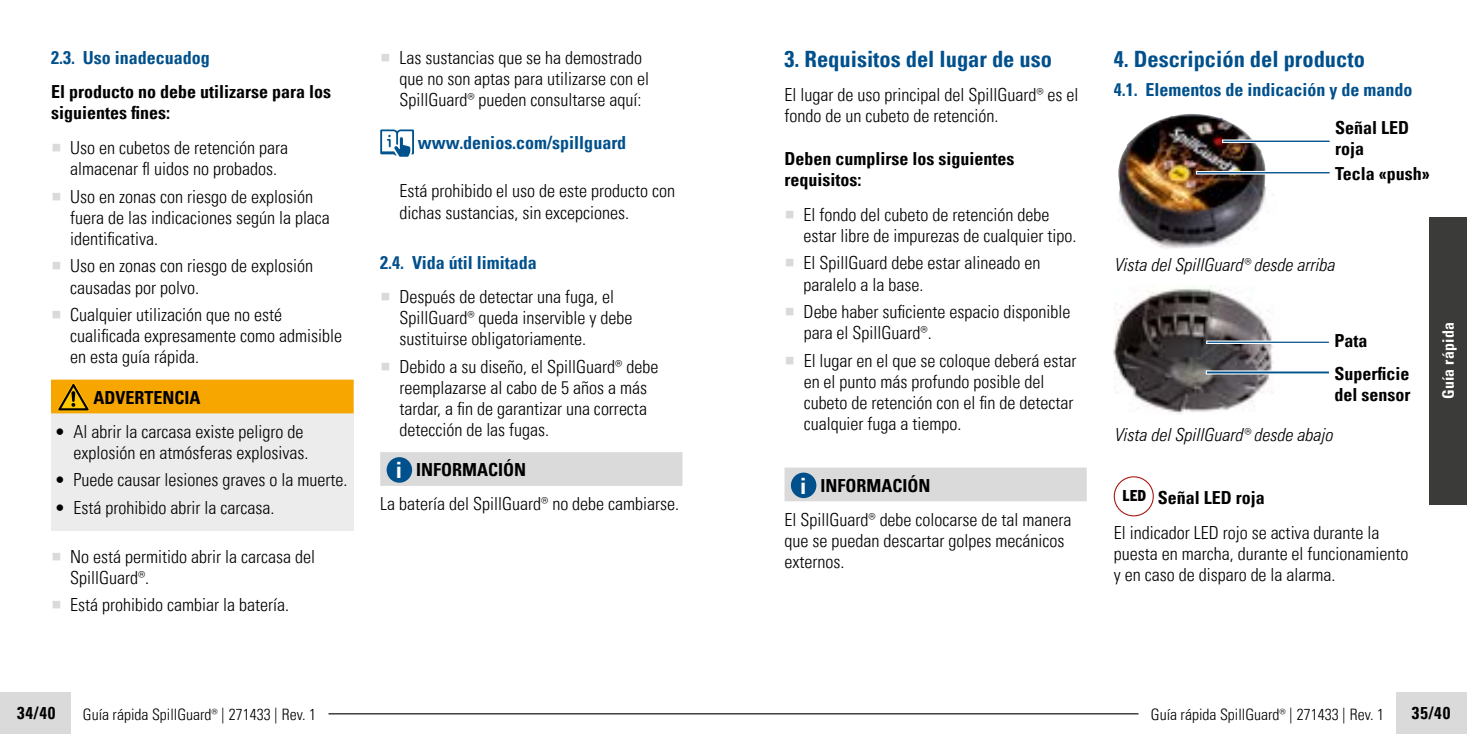
<style>
.page{position:relative;width:1467px;height:734px;background:#fff}
.page>*{position:absolute;margin:0;border:0;box-sizing:border-box;transform-origin:0 0}
.t1{font:700 condensed 22.5px "Univers LT Pro";color:#00508c}
.t2{font:300 condensed 18px/21.2px "Univers LT Pro";color:#000}
.t3{font:700 condensed 18px/21.2px "Univers LT Pro";color:#000}
.t4{font:700 condensed 18px "Univers LT Pro";color:#00508c}
.t5{font:italic 300 condensed 18px "Univers LT Pro";color:#000}
.t6{font:700 condensed 16.88px "Univers LT Pro";letter-spacing:.05em;color:#000}
.t7{font:300 condensed 15.75px "Univers LT Pro";color:#000}
.t8{font:700 condensed 15.75px "Univers LT Pro";letter-spacing:.02em;color:#fff}
.s1{font-weight:700;font-size:22.5px;color:#fff}
.s2{font-weight:700}
</style>
<div class="page">
<div style="left:1429px;top:217px;width:38px;height:287px;background:#3b3b3a"></div>
<div style="left:0;top:691px;width:71px;height:42px;background:#dadada"></div>
<div style="left:1397px;top:691px;width:70px;height:42px;background:#dadada"></div>
<hr style="left:328px;top:713px;width:810px;height:1px;background:#000">
<div style="left:784px;top:467px;width:303px;height:34px;background:#dadada"></div>
<div style="left:791px;top:472px;width:25px;height:26px;background:#00508c;border-radius:50%"></div>
<img style="left:1118px;top:114px;width:148px;height:135px">
<img style="left:1114px;top:285px;width:159px;height:129px">
<div style="left:1114px;top:476px;width:40px;height:40px;border:1px solid #a81511;border-radius:50%"></div>
<svg style="left:1195px;top:170px;width:136px;height:5px"></svg>
<svg style="left:1206px;top:340px;width:123px;height:4px"></svg>
<svg style="left:1205px;top:370px;width:124px;height:5px"></svg>
<svg style="left:1221px;top:139px;width:110px;height:5px"></svg>
<div style="left:51px;top:413px;width:303px;height:117px;background:#ececed"></div>
<div style="left:380px;top:452px;width:302px;height:34px;background:#dadada"></div>
<svg style="left:380px;top:129px;width:34px;height:28px"></svg>
<div style="left:387px;top:457px;width:25px;height:25px;background:#00508c;border-radius:50%"></div>
<div style="left:51px;top:379px;width:303px;height:34px;background:#f7a600"></div>
<svg style="left:57px;top:383px;width:32px;height:28px"></svg>
<p class="t4" style="left:51px;top:47px;width:160px">2.3. Uso inadecuadog</p>
<p class="t3" style="left:51px;top:81px;width:281px">El producto no debe utilizarse para los siguientes fines:</p>
<p class="t2" style="left:70px;top:136px;width:219px">Uso en cubetos de retención para almacenar fl uidos no probados.</p>
<p class="t2" style="left:70px;top:185px;width:261px">Uso en zonas con riesgo de explosión fuera de las indicaciones según la placa identificativa.</p>
<p class="t2" style="left:70px;top:254px;width:244px">Uso en zonas con riesgo de explosión causadas por polvo.</p>
<p class="t2" style="left:70px;top:303px;width:273px">Cualquier utilización que no esté cualificada expresamente como admisible en esta guía rápida.</p>
<p class="t3" style="left:93px;top:386px;width:109px">ADVERTENCIA</p>
<p class="t2" style="left:56px;top:420px;width:254px;text-align:right">• Al abrir la carcasa existe peligro de explosión en atmósferas explosivas.</p>
<p class="t2" style="left:56px;top:468px;width:293px">• Puede causar lesiones graves o la muerte.</p>
<p class="t2" style="left:56px;top:496px;width:220px">• Está prohibido abrir la carcasa.</p>
<p class="t2" style="left:70px;top:544px;width:246px">No está permitido abrir la carcasa del<br>SpillGuard®.</p>
<p class="t2" style="left:70px;top:593px;width:220px">Está prohibido cambiar la batería.</p>
<p class="t2" style="left:399px;top:46px;width:251px">Las sustancias que se ha demostrado que no son aptas para utilizarse con el<br>SpillGuard® pueden consultarse aquí:</p>
<p class="t4" style="left:418px;top:131px;width:210px">www.denios.com/spillguard</p>
<p class="t2" style="left:399px;top:179px;width:277px">Está prohibido el uso de este producto con dichas sustancias, sin excepciones.</p>
<p class="t4" style="left:380px;top:251px;width:158px">2.4. Vida útil limitada</p>
<p class="t2" style="left:399px;top:285px;width:235px">Después de detectar una fuga, el<br>SpillGuard® queda inservible y debe sustituirse obligatoriamente.</p>
<p class="t2" style="left:399px;top:354px;width:261px">Debido a su diseño, el SpillGuard® debe reemplazarse al cabo de 5 años a más tardar, a fin de garantizar una correcta detección de las fugas.</p>
<p class="t2" style="left:380px;top:452px;width:301px;line-height:34px;text-indent:16px"><span class="s1">i</span> <span class="s2">INFORMACIÓN<br></span>La batería del SpillGuard® no debe cambiarse.</p>
<p class="t1" style="left:784px;top:46px;width:269px">3. Requisitos del lugar de uso</p>
<p class="t2" style="left:784px;top:83px;width:295px">El lugar de uso principal del SpillGuard® es el fondo de un cubeto de retención.</p>
<p class="t3" style="left:784px;top:147px;width:231px">Deben cumplirse los siguientes requisitos:</p>
<p class="t2" style="left:804px;top:203px;width:274px">El fondo del cubeto de retención debe estar libre de impurezas de cualquier tipo.</p>
<p class="t2" style="left:804px;top:251px;width:238px">El SpillGuard debe estar alineado en paralelo a la base.</p>
<p class="t2" style="left:804px;top:300px;width:268px">Debe haber suficiente espacio disponible para el SpillGuard®.</p>
<p class="t2" style="left:804px;top:349px;width:274px">El lugar en el que se coloque deberá estar en el punto más profundo posible del cubeto de retención con el fin de detectar cualquier fuga a tiempo.</p>
<p class="t2" style="left:784px;top:467px;width:289px;line-height:34px;text-indent:16px"><span class="s1">i</span> <span class="s2">INFORMACIÓN<br></span>El SpillGuard® debe colocarse de tal manera</p>
<p class="t2" style="left:784px;top:529px;width:281px">que se puedan descartar golpes mecánicos externos.</p>
<p class="t1" style="left:1114px;top:46px;width:253px">4. Descripción del producto</p>
<p class="t4" style="left:1114px;top:79px;width:300px">4.1. Elementos de indicación y de mando</p>
<p class="t3" style="left:1335px;top:117px;width:75px">Señal LED roja</p>
<p class="t3" style="left:1335px;top:163px;width:96px">Tecla «push»</p>
<p class="t5" style="left:1114px;top:253px;width:222px">Vista del SpillGuard® desde arriba</p>
<p class="t3" style="left:1334px;top:323px;width:77px;line-height:32.9px">Pata<br>Superficie</p>
<p class="t3" style="left:1334px;top:383px;width:77px">del sensor</p>
<p class="t5" style="left:1114px;top:422px;width:220px">Vista del SpillGuard® desde abajo</p>
<p class="t2" style="left:1114px;top:479px;width:267px;line-height:34.6px;text-indent:9px"><sup>LED</sup> <span class="s2">Señal LED roja<br></span>El indicador LED rojo se activa durante la</p>
<p class="t2" style="left:1114px;top:542px;width:296px">puesta en marcha, durante el funcionamiento y en caso de disparo de la alarma.</p>
<p class="t8" style="left:1438px;top:399px;width:79px;rotate:-90deg">Guía rápida</p>
<p class="t6" style="left:17px;top:702px;width:40px">34/40</p>
<p class="t7" style="left:83px;top:703px;width:235px">Guía rápida SpillGuard® | 271433 | Rev. 1</p>
<p class="t7" style="left:1151px;top:703px;width:235px">Guía rápida SpillGuard® | 271433 | Rev. 1</p>
<p class="t6" style="left:1412px;top:702px;width:40px">35/40</p>
</div>
